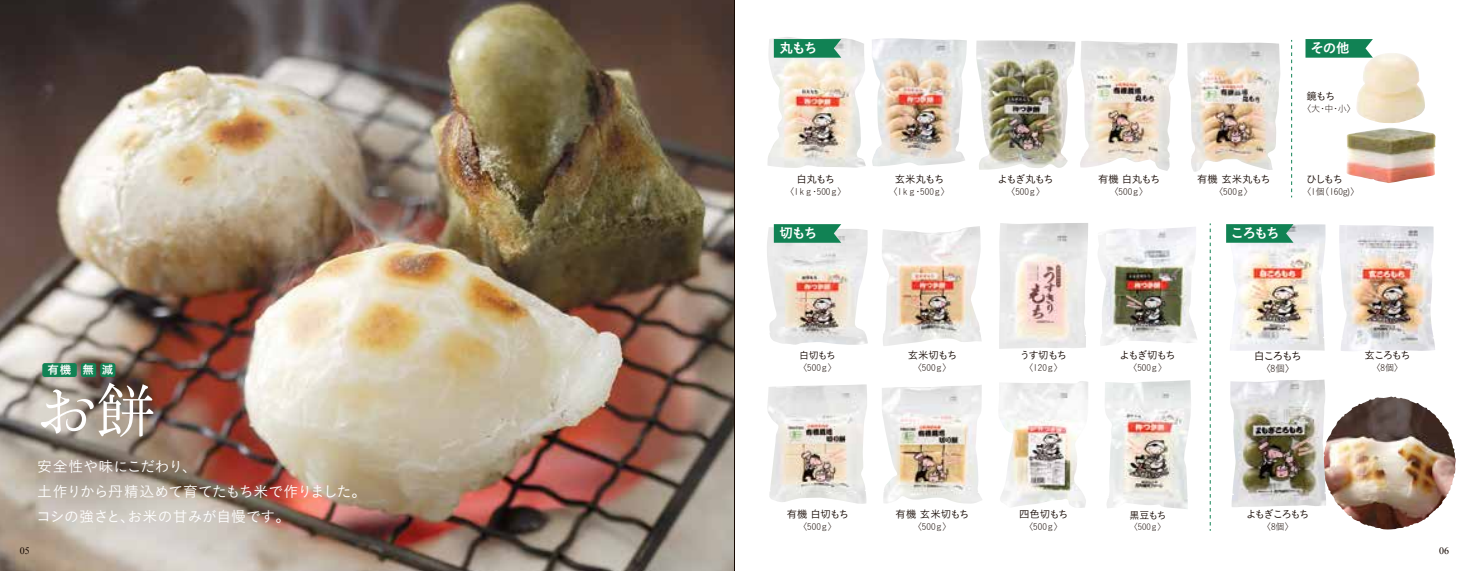
<style>
.page{position:relative;width:1469px;height:571px;background:#fff}
.page>*{position:absolute;margin:0;border:0;box-sizing:border-box;transform-origin:0 0}
.t1{font:500 59.15px "Ro H Min Sink Pro";color:#fff}
.t2{font:14.88px/24.8px "Koburina Go Std N W3";letter-spacing:-.03em;color:#fff}
.t3{font:13.65px "Koburina Go Std N W6";letter-spacing:-.11em;color:#fff}
.t4{font:11.55px "Koburina Go Std W6";color:#fff}
.t5{font:11.03px "Koburina Go Std N W3";letter-spacing:-.15em;color:#140700}
.t6{font:10.5px "Koburina Go Std N W3";letter-spacing:-.07em;color:#140700}
.t7{font:10.5px "Koburina Go Std N W3";letter-spacing:-.16em;color:#140700}
.t8{font:9.97px "Koburina Go Std N W3";letter-spacing:-.07em;color:#140700}
.t9{font:9.97px "Times New Roman";color:#140700}
.t10{font:9.62px "Koburina Go Std N W1";color:#140700}
.t11{font:9.1px "Koburina Go Std N W1";color:#140700}
.t12{font:8.75px "Koburina Go Std N W1";color:#140700}
</style>
<div class="page">
<img style="left:0;top:0;width:734px;height:570px">
<div style="left:81px;top:363px;width:15px;height:14px;background:#118254;border-radius:2px"></div>
<div style="left:100px;top:363px;width:15px;height:14px;background:#118254;border-radius:2px"></div>
<div style="left:42px;top:363px;width:35px;height:14px;background:#118254;border-radius:2px"></div>
<img style="left:1326px;top:396px;width:65px;height:128px">
<img style="left:767px;top:37px;width:98px;height:131px">
<img style="left:872px;top:38px;width:94px;height:128px">
<img style="left:976px;top:40px;width:99px;height:130px">
<img style="left:1080px;top:41px;width:97px;height:130px">
<img style="left:1339px;top:225px;width:96px;height:126px">
<img style="left:1230px;top:224px;width:95px;height:127px">
<img style="left:1230px;top:379px;width:96px;height:128px">
<img style="left:1187px;top:43px;width:93px;height:129px">
<img style="left:767px;top:227px;width:101px;height:118px">
<img style="left:882px;top:226px;width:99px;height:120px">
<img style="left:999px;top:223px;width:89px;height:126px">
<img style="left:1098px;top:227px;width:99px;height:119px">
<img style="left:767px;top:384px;width:100px;height:120px">
<img style="left:882px;top:385px;width:100px;height:118px">
<img style="left:999px;top:381px;width:89px;height:127px">
<img style="left:1105px;top:380px;width:86px;height:129px">
<img style="left:1346px;top:128px;width:89px;height:55px">
<img style="left:1356px;top:53px;width:69px;height:70px">
<svg style="left:774px;top:224px;width:67px;height:19px"></svg>
<svg style="left:1226px;top:224px;width:67px;height:19px"></svg>
<svg style="left:774px;top:39px;width:67px;height:19px"></svg>
<svg style="left:1305px;top:39px;width:67px;height:19px"></svg>
<svg style="left:1291px;top:40px;width:1px;height:157px"></svg>
<svg style="left:1209px;top:223px;width:1px;height:307px"></svg>
<hr style="left:734px;top:0;width:1px;height:570px;background:#140700">
<h3 class="t3" style="left:779px;top:38px;width:40px">丸もち</h3>
<h3 class="t3" style="left:1310px;top:38px;width:41px">その他</h3>
<p class="t4" style="left:48px;top:360px;width:67px">有機 無減</p>
<h1 class="t1" style="left:36px;top:374px;width:120px">お餅</h1>
<h2 class="t2" style="left:36px;top:453px;width:332px">安全性や味にこだわり、<br>土作りから丹精込めて育てたもち米で作りました。コシの強さと、お米の甘みが自慢です。</h2>
<p class="t6" style="left:1306px;top:88px;width:30px">鏡もち</p>
<p class="t11" style="left:1301px;top:102px;width:56px">〈大・中・小〉</p>
<p class="t6" style="left:796px;top:171px;width:40px">白丸もち</p>
<p class="t11" style="left:785px;top:184px;width:63px">〈1ｋｇ・500ｇ〉</p>
<p class="t6" style="left:894px;top:171px;width:51px">玄米丸もち</p>
<p class="t11" style="left:888px;top:184px;width:63px">〈1ｋｇ・500ｇ〉</p>
<p class="t6" style="left:997px;top:171px;width:58px">よもぎ丸もち</p>
<p class="t11" style="left:1006px;top:184px;width:40px">〈500ｇ〉</p>
<p class="t6" style="left:1098px;top:171px;width:64px">有機 白丸もち</p>
<p class="t11" style="left:1109px;top:184px;width:40px">〈500ｇ〉</p>
<p class="t6" style="left:1197px;top:171px;width:75px">有機 玄米丸もち</p>
<p class="t11" style="left:1214px;top:184px;width:40px">〈500ｇ〉</p>
<p class="t6" style="left:1305px;top:171px;width:39px">ひしもち</p>
<p class="t11" style="left:1301px;top:184px;width:59px">〈1個（160g)〉</p>
<h3 class="t3" style="left:779px;top:223px;width:40px">切もち</h3>
<h3 class="t3" style="left:1230px;top:223px;width:51px">ころもち</h3>
<p class="t8" style="left:799px;top:347px;width:38px">白切もち</p>
<p class="t11" style="left:798px;top:361px;width:40px">〈500ｇ〉</p>
<p class="t6" style="left:907px;top:347px;width:51px">玄米切もち</p>
<p class="t11" style="left:912px;top:361px;width:40px">〈500ｇ〉</p>
<p class="t6" style="left:1019px;top:347px;width:49px">うす切もち</p>
<p class="t11" style="left:1024px;top:361px;width:40px">〈120ｇ〉</p>
<p class="t6" style="left:1119px;top:347px;width:58px">よもぎ切もち</p>
<p class="t11" style="left:1128px;top:361px;width:40px">〈500ｇ〉</p>
<p class="t5" style="left:1253px;top:347px;width:50px">白ころもち</p>
<p class="t10" style="left:1261px;top:361px;width:35px">〈8個〉</p>
<p class="t6" style="left:1364px;top:347px;width:48px">玄ころもち</p>
<p class="t11" style="left:1371px;top:361px;width:33px">〈8個〉</p>
<p class="t6" style="left:786px;top:506px;width:64px">有機 白切もち</p>
<p class="t11" style="left:798px;top:519px;width:40px">〈500ｇ〉</p>
<p class="t6" style="left:895px;top:506px;width:75px">有機 玄米切もち</p>
<p class="t11" style="left:912px;top:519px;width:40px">〈500ｇ〉</p>
<p class="t6" style="left:1019px;top:506px;width:51px">四色切もち</p>
<p class="t11" style="left:1024px;top:519px;width:40px">〈500ｇ〉</p>
<p class="t8" style="left:1129px;top:507px;width:39px">黒豆もち</p>
<p class="t12" style="left:1129px;top:520px;width:38px">〈500ｇ〉</p>
<p class="t7" style="left:1246px;top:506px;width:65px">よもぎころもち</p>
<p class="t11" style="left:1261px;top:519px;width:33px">〈8個〉</p>
<p class="t9" style="left:20px;top:544px;width:11px">05</p>
<p class="t9" style="left:1439px;top:544px;width:11px">06</p>
</div>
